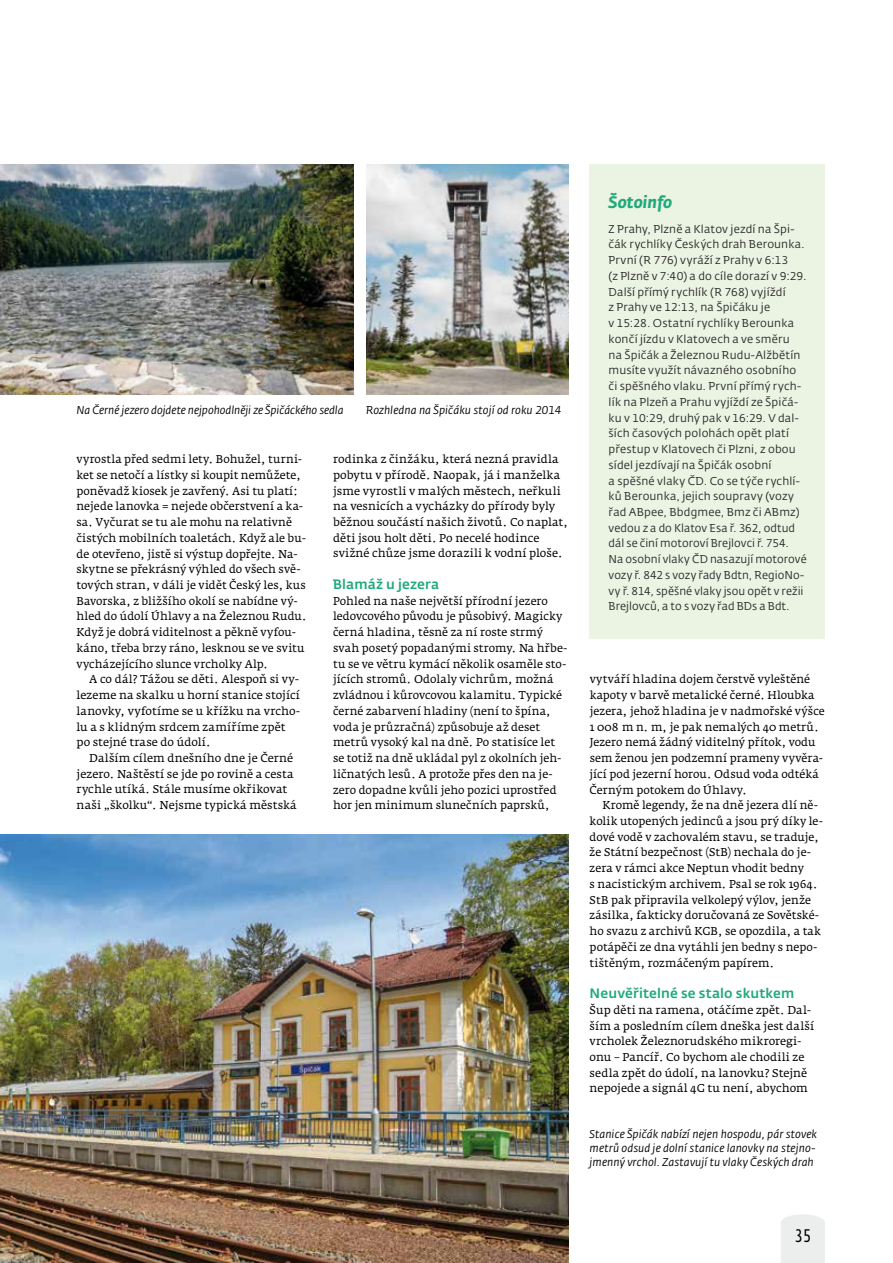
<style>
.page{position:relative;width:893px;height:1263px;background:#fff}
.page>*{position:absolute;margin:0;border:0;box-sizing:border-box;transform-origin:0 0}
.t1{font:18px "CD Fedra Cond Pro";color:#000}
.t2{font:italic 700 16.5px "CD Fedra";letter-spacing:.01em;color:#20a97d}
.t3{font:500 13.5px "CD Fedra";letter-spacing:.01em;color:#20a97d}
.t4{font:11.25px/15.8px "Fedra Serif A Pro";letter-spacing:.005em;color:#000}
.t5{font:11.25px/15.8px "CD Fedra";letter-spacing:.01em;color:#282829}
.t6{font:italic 11.25px/14.2px "CD Fedra";letter-spacing:.005em;color:#000}
</style>
<div class="page">
<div style="left:781px;top:1214px;width:44px;height:49px;background:#eceded"></div>
<div style="left:590px;top:164px;width:235px;height:475px;background:#ebf3e2"></div>
<img style="left:0;top:835px;width:568px;height:428px">
<img style="left:0;top:164px;width:353px;height:231px">
<img style="left:366px;top:164px;width:202px;height:231px">
<p class="t6" style="left:77px;top:403px;width:269px">Na Černé jezero dojdete nejpohodlněji ze Špičáckého sedla</p>
<p class="t6" style="left:366px;top:403px;width:197px">Rozhledna na Špičáku stojí od roku 2014</p>
<p class="t4" style="left:77px;top:451px;width:232px">vyrostla před sedmi lety. Bohužel, turni&shy;ket se netočí a lístky si koupit nemůžete, poněvadž kiosek je zavřený. Asi tu platí: nejede lanovka = nejede občerstvení a ka&shy;sa. Vyčurat se tu ale mohu na relativně čistých mobilních toaletách. Když ale bu&shy;de otevřeno, jistě si výstup dopřejte. Na&shy;skytne se překrásný výhled do všech svě&shy;tových stran, v dáli je vidět Český les, kus Bavorska, z bližšího okolí se nabídne vý&shy;hled do údolí Úhlavy a na Železnou Rudu.<br>Když je dobrá viditelnost a pěkně vyfou&shy;káno, třeba brzy ráno, lesknou se ve svitu vycházejícího slunce vrcholky Alp.</p>
<p class="t4" style="left:77px;top:672px;width:225px;text-indent:13px">A co dál? Tážou se děti. Alespoň si vy&shy;lezeme na skalku u horní stanice stojící lanovky, vyfotíme se u křížku na vrcho&shy;lu a s klidným srdcem zamíříme zpět po stejné trase do údolí.</p>
<p class="t4" style="left:77px;top:750px;width:222px;text-indent:13px">Dalším cílem dnešního dne je Černé jezero. Naštěstí se jde po rovině a cesta rychle utíká. Stále musíme okřikovat naši „školku“. Nejsme typická městská</p>
<p class="t4" style="left:333px;top:451px;width:236px">rodinka z činžáku, která nezná pravidla pobytu v přírodě. Naopak, já i manželka jsme vyrostli v malých městech, neřkuli na vesnicích a vycházky do přírody byly běžnou součástí našich životů. Co naplat, děti jsou holt děti. Po necelé hodince svižné chůze jsme dorazili k vodní ploše.</p>
<p class="t3" style="left:333px;top:576px;width:108px">Blamáž u jezera</p>
<p class="t4" style="left:333px;top:593px;width:236px">Pohled na naše největší přírodní jezero ledovcového původu je působivý. Magicky černá hladina, těsně za ní roste strmý svah posetý popadanými stromy. Na hřbe&shy;tu se ve větru kymácí několik osaměle sto&shy;jících stromů. Odolaly vichrům, možná zvládnou i kůrovcovou kalamitu. Typické černé zabarvení hladiny (není to špína, voda je průzračná) způsobuje až deset metrů vysoký kal na dně. Po statisíce let se totiž na dně ukládal pyl z okolních jeh&shy;ličnatých lesů. A protože přes den na je&shy;zero dopadne kvůli jeho pozici uprostřed hor jen minimum slunečních paprsků,</p>
<h2 class="t2" style="left:609px;top:192px;width:65px">Šotoinfo</h2>
<p class="t5" style="left:609px;top:221px;width:200px">Z Prahy, Plzně a Klatov jezdí na Špi&shy;čák rychlíky Českých drah Berounka.<br>První (R 776) vyráží z Prahy v 6:13<br>(z Plzně v 7:40) a do cíle dorazí v 9:29.<br>Další přímý rychlík (R 768) vyjíždí<br>z Prahy ve 12:13, na Špičáku je<br>v 15:28. Ostatní rychlíky Berounka končí jízdu v Klatovech a ve směru<br>na Špičák a Železnou Rudu-Alžbětín musíte využít návazného osobního či spěšného vlaku. První přímý rych&shy;lík na Plzeň a Prahu vyjíždí ze Špičá&shy;ku v 10:29, druhý pak v 16:29. V dal&shy;ších časových polohách opět platí přestup v Klatovech či Plzni, z obou sídel jezdívají na Špičák osobní<br>a spěšné vlaky ČD. Co se týče rychlí&shy;ků Berounka, jejich soupravy (vozy řad ABpee, Bbdgmee, Bmz či ABmz) vedou z a do Klatov Esa ř. 362, odtud dál se činí motoroví Brejlovci ř. 754.<br>Na osobní vlaky ČD nasazují motorové vozy ř. 842 s vozy řady Bdtn, RegioNo&shy;vy ř. 814, spěšné vlaky jsou opět v režii Brejlovců, a to s vozy řad BDs a Bdt.</p>
<p class="t4" style="left:590px;top:672px;width:237px">vytváří hladina dojem čerstvě vyleštěné kapoty v barvě metalické černé. Hloubka jezera, jehož hladina je v nadmořské výšce 1 008 m n. m, je pak nemalých 40 metrů.<br>Jezero nemá žádný viditelný přítok, vodu sem ženou jen podzemní prameny vyvěra&shy;jící pod jezerní horou. Odsud voda odtéká Černým potokem do Úhlavy.</p>
<p class="t4" style="left:590px;top:797px;width:235px;text-indent:13px">Kromě legendy, že na dně jezera dlí ně&shy;kolik utopených jedinců a jsou prý díky le&shy;dové vodě v zachovalém stavu, se traduje, že Státní bezpečnost (StB) nechala do je&shy;zera v rámci akce Neptun vhodit bedny<br>s nacistickým archivem. Psal se rok 1964.<br>StB pak připravila velkolepý výlov, jenže zásilka, fakticky doručovaná ze Sovětské&shy;ho svazu z archivů KGB, se opozdila, a tak potápěči ze dna vytáhli jen bedny s nepo&shy;tištěným, rozmáčeným papírem.</p>
<p class="t3" style="left:590px;top:985px;width:206px">Neuvěřitelné se stalo skutkem</p>
<p class="t4" style="left:590px;top:1002px;width:226px">Šup děti na ramena, otáčíme zpět. Dal&shy;ším a posledním cílem dneška jest další vrcholek Železnorudského mikroregi&shy;onu – Pancíř. Co bychom ale chodili ze sedla zpět do údolí, na lanovku? Stejně nepojede a signál 4G tu není, abychom</p>
<p class="t6" style="left:590px;top:1127px;width:229px">Stanice Špičák nabízí nejen hospodu, pár stovek metrů odsud je dolní stanice lanovky na stejno&shy;jmenný vrchol. Zastavují tu vlaky Českých drah</p>
<h1 class="t1" style="left:794px;top:1226px;width:18px">35</h1>
</div>
